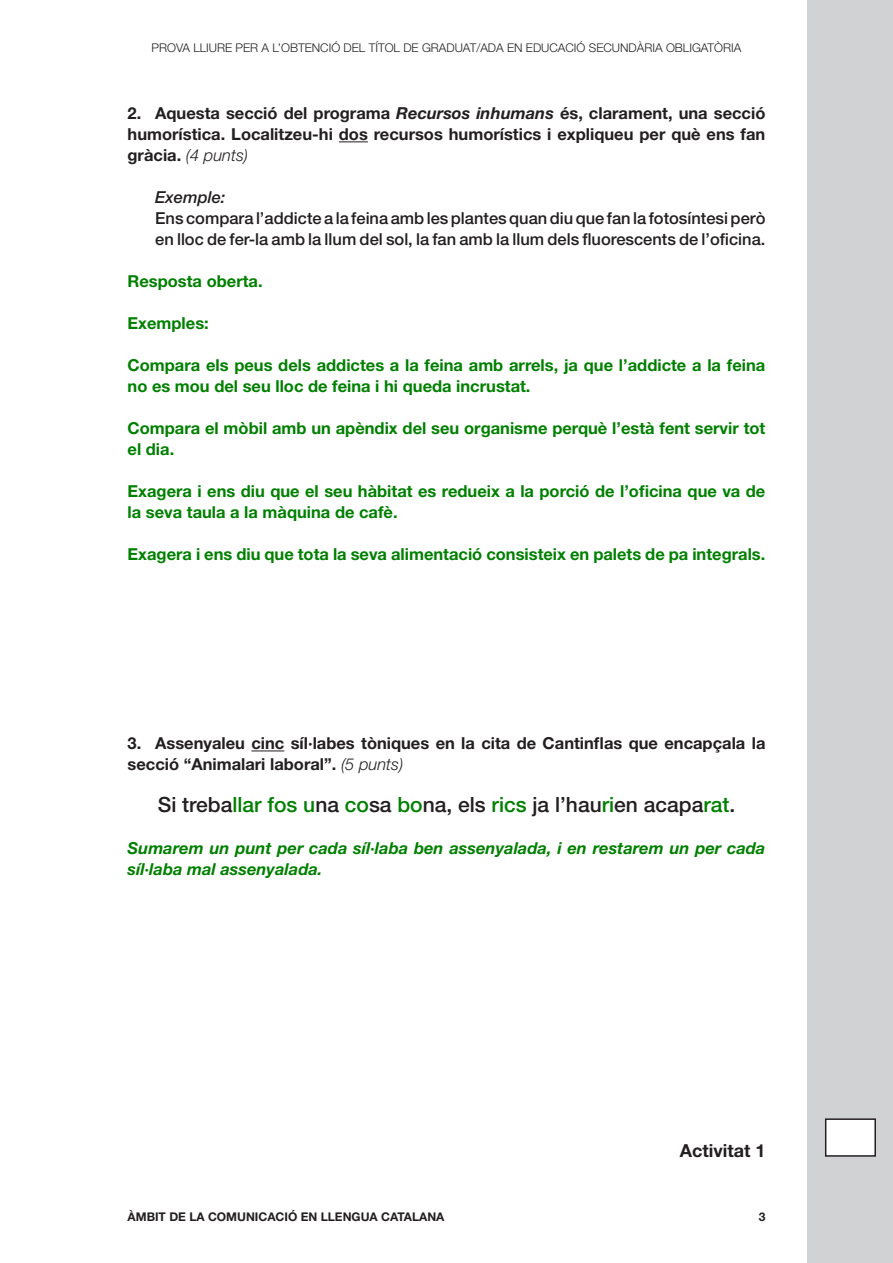
<style>
.page{position:relative;width:893px;height:1263px;background:#fff}
.page>*{position:absolute;margin:0;border:0;box-sizing:border-box;transform-origin:0 0}
.Text{font:500 21px "Helvetica Neue";color:#231f20}
.Text-2{font:700 18px "Helvetica Neue";color:#231f20}
.Text_pauta{font:700 16.5px/21px "Helvetica Neue";color:#008000}
.Pregunta{font:700 16.5px/21px "Helvetica Neue";color:#231f20;text-align:justify}
.Subpregunta{font:500 16.5px/21px "Helvetica Neue";color:#231f20}
.Text_pauta-2{font:italic 700 16.5px/21px "Helvetica Neue";color:#008000}
.Subpregunta-2{font:italic 500 16.5px "Helvetica Neue";color:#231f20}
.t1{font:300 12px "Helvetica Neue";color:#231f20}
.t2{font:700 12px "Helvetica Neue";color:#231f20}
.s1{font-style:italic}
.s2{font-weight:300;font-style:italic}
.s3{color:#008000}
</style>
<div class="page">
<div style="left:808px;top:0;width:85px;height:1263px;background:#d1d2d4"></div>
<svg style="left:339px;top:141px;width:29px;height:1px"></svg>
<hr style="left:251px;top:750px;width:33px;height:1px;background:#231f20">
<div style="left:826px;top:1119px;width:49px;height:37px;background:#fff"></div>
<div style="left:825px;top:1118px;width:51px;height:39px;border:2px solid #231f20"></div>
<p class="t1" style="left:152px;top:40px;width:591px">PROVA LLIURE PER A L’OBTENCIÓ DEL TÍTOL DE GRADUAT/ADA EN EDUCACIÓ SECUNDÀRIA OBLIGATÒRIA</p>
<p class="Pregunta" style="left:128px;top:102px;width:639px">2. Aquesta secció del programa <span class="s1">Recursos inhumans</span> és, clarament, una secció humorística. Localitzeu-hi dos recursos humorístics i expliqueu per què ens fan gràcia. <span class="s2">(4 punts)</span></p>
<p class="Subpregunta-2" style="left:155px;top:188px;width:72px">Exemple:</p>
<p class="Subpregunta" style="left:155px;top:208px;width:612px">Ens compara l’addicte a la feina amb les plantes quan diu que fan la fotosíntesi però en lloc de fer-la amb la llum del sol, la fan amb la llum dels fluorescents de l’oficina.</p>
<p class="Text_pauta" style="left:128px;top:270px;width:137px">Resposta oberta.</p>
<p class="Text_pauta" style="left:128px;top:312px;width:83px">Exemples:</p>
<p class="Text_pauta" style="left:128px;top:354px;width:639px">Compara els peus dels addictes a la feina amb arrels, ja que l’addicte a la feina no es mou del seu lloc de feina i hi queda incrustat.</p>
<p class="Text_pauta" style="left:128px;top:417px;width:639px">Compara el mòbil amb un apèndix del seu organisme perquè l’està fent servir tot el dia.</p>
<p class="Text_pauta" style="left:128px;top:480px;width:639px">Exagera i ens diu que el seu hàbitat es redueix a la porció de l’oficina que va de la seva taula a la màquina de cafè.</p>
<p class="Text_pauta" style="left:128px;top:543px;width:639px">Exagera i ens diu que tota la seva alimentació consisteix en palets de pa integrals.</p>
<p class="Pregunta" style="left:128px;top:732px;width:639px">3. Assenyaleu cinc síl·labes tòniques en la cita de Cantinflas que encapçala la secció “Animalari laboral”. <span class="s2">(5 punts)</span></p>
<p class="Text" style="left:158px;top:792px;width:579px">Si treba<span class="s3">llar fos u</span>na <span class="s3">co</span>sa <span class="s3">bo</span>na, els <span class="s3">rics</span> ja l’hau<span class="s3">ri</span>en acapa<span class="s3">rat</span>.</p>
<p class="Text_pauta-2" style="left:128px;top:837px;width:639px">Sumarem un punt per cada síl·laba ben assenyalada, i en restarem un per cada síl·laba mal assenyalada.</p>
<p class="Text-2" style="left:680px;top:1139px;width:87px">Activitat 1</p>
<p class="t2" style="left:128px;top:1209px;width:318px">ÀMBIT DE LA COMUNICACIÓ EN LLENGUA CATALANA</p>
<p class="t2" style="left:759px;top:1209px;width:8px">3</p>
</div>
